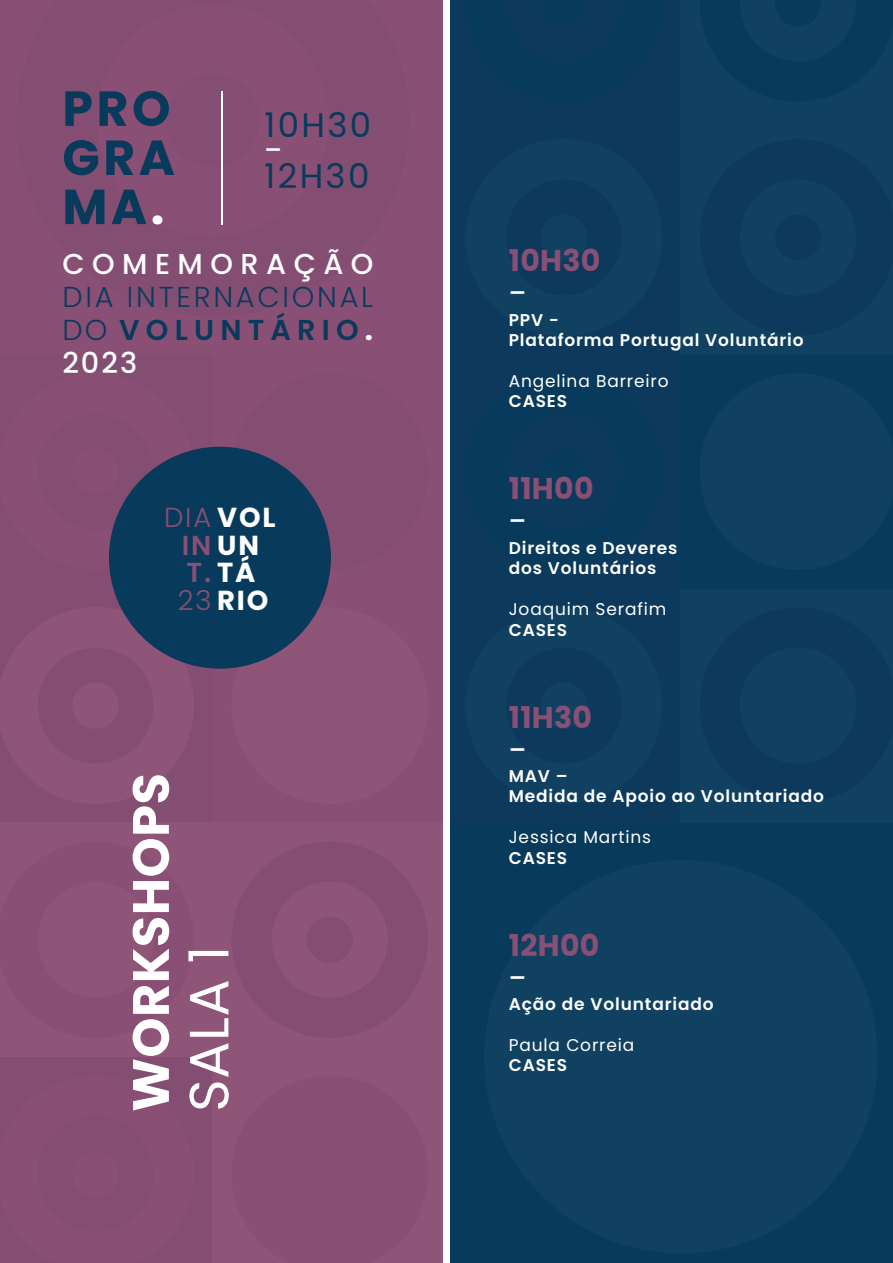
<style>
.page{position:relative;width:893px;height:1263px;background:#fff}
.page>*{position:absolute;margin:0;border:0;box-sizing:border-box;transform-origin:0 0}
.t1{font:55.35px "Poppins";color:#fff}
.t2{font:700 51px "Poppins";letter-spacing:.01em;color:#fff}
.t3{font:34.05px "Poppins";letter-spacing:.07em;color:#083a5b}
.t4{font:34.05px "Poppins";color:#fff}
.t5{font:700 30px "Poppins";letter-spacing:.01em;color:#8a4f74}
.t6{font:300 28.8px/33.2px "Poppins";letter-spacing:.095em;color:#083a5b;text-align:justify}
.t7{font:500 28.8px "Poppins";letter-spacing:.26em;color:#fff}
.t8{font:700 27.45px/27.5px "Poppins";color:#fff;text-align:center}
.t9{font:600 16.95px/20.4px "Poppins";letter-spacing:.05em;color:#fff}
.t10{font:16.95px "Poppins";letter-spacing:.05em;color:#fff}
.s1{font-weight:600}
.s2{font-weight:700;color:#fff}
.s3{font-weight:500;color:#fff}
.s4{font-weight:300;color:#8a4f74}
.s5{font-weight:600;color:#8a4f74}
</style>
<div class="page">
<div style="left:0;top:1057px;width:213px;height:206px;background:#844e73"></div>
<div style="left:72px;top:1150px;width:47px;height:47px;background:#8b5076;border-radius:50%"></div>
<div style="left:213px;top:1057px;width:234px;height:206px;background:#8a4f74"></div>
<div style="left:0;top:588px;width:213px;height:235px;background:#844e73"></div>
<div style="left:72px;top:682px;width:47px;height:47px;background:#8e5579;border-radius:50%"></div>
<div style="left:0;top:823px;width:213px;height:234px;background:#8e5579"></div>
<div style="left:213px;top:588px;width:234px;height:235px;background:#8b5076"></div>
<div style="left:231px;top:607px;width:197px;height:197px;background:#8e5579;border-radius:50%"></div>
<div style="left:213px;top:823px;width:234px;height:234px;background:#8e5579"></div>
<div style="left:307px;top:916px;width:46px;height:47px;background:#844e73;border-radius:50%"></div>
<div style="left:447px;top:588px;width:234px;height:235px;background:#0d3a5c"></div>
<div style="left:541px;top:682px;width:46px;height:47px;background:#114161;border-radius:50%"></div>
<div style="left:0;top:354px;width:213px;height:234px;background:#844e73"></div>
<div style="left:72px;top:448px;width:47px;height:47px;background:#8b5076;border-radius:50%"></div>
<div style="left:213px;top:354px;width:234px;height:234px;background:#8b5076"></div>
<div style="left:231px;top:373px;width:197px;height:197px;background:#844e73;border-radius:50%"></div>
<div style="left:447px;top:354px;width:234px;height:234px;background:#0d3a5c"></div>
<div style="left:541px;top:448px;width:46px;height:47px;background:#063a5b;border-radius:50%"></div>
<div style="left:447px;top:823px;width:446px;height:440px;background:#063a5b"></div>
<div style="left:484px;top:860px;width:393px;height:393px;background:#114161;border-radius:50%"></div>
<div style="left:681px;top:588px;width:212px;height:235px;background:#114161"></div>
<div style="left:681px;top:354px;width:212px;height:234px;background:#063a5b"></div>
<svg style="left:700px;top:374px;width:193px;height:195px"></svg>
<div style="left:447px;top:120px;width:234px;height:234px;background:#0d3a5c"></div>
<div style="left:541px;top:214px;width:46px;height:47px;background:#114161;border-radius:50%"></div>
<div style="left:0;top:0;width:447px;height:354px;background:#8b5076"></div>
<div style="left:166px;top:74px;width:93px;height:93px;background:#844e73;border-radius:50%"></div>
<div style="left:447px;top:0;width:234px;height:120px;background:#0d3a5c"></div>
<div style="left:681px;top:120px;width:212px;height:234px;background:#114161"></div>
<div style="left:775px;top:214px;width:46px;height:47px;background:#0d3a5c;border-radius:50%"></div>
<div style="left:681px;top:0;width:212px;height:120px;background:#114161"></div>
<div style="left:109px;top:447px;width:222px;height:222px;background:#083a5b;border-radius:50%"></div>
<div style="left:443px;top:0;width:7px;height:1263px;background:#fff"></div>
<svg style="left:65px;top:91px;width:27px;height:35px"></svg>
<svg style="left:99px;top:91px;width:28px;height:35px"></svg>
<svg style="left:134px;top:91px;width:35px;height:35px"></svg>
<svg style="left:64px;top:140px;width:34px;height:35px"></svg>
<svg style="left:106px;top:140px;width:27px;height:35px"></svg>
<svg style="left:139px;top:140px;width:35px;height:35px"></svg>
<svg style="left:65px;top:190px;width:39px;height:34px"></svg>
<svg style="left:112px;top:190px;width:34px;height:34px"></svg>
<svg style="left:152px;top:215px;width:10px;height:9px"></svg>
<hr style="left:221px;top:91px;width:2px;height:133px;background:#fff">
<h3 class="t3" style="left:264px;top:105px;width:108px">10H30</h3>
<h3 class="t4" style="left:264px;top:131px;width:20px">-</h3>
<h3 class="t3" style="left:264px;top:156px;width:106px">12H30</h3>
<h3 class="t7" style="left:62px;top:247px;width:313px">COMEMORAÇÃO</h3>
<h3 class="t6" style="left:62px;top:281px;width:313px">DIA INTERNACIONAL DO <span class="s1">VOLUNTÁRIO</span><span class="s2">.<br></span><span class="s3">2023</span></h3>
<h3 class="t8" style="left:164px;top:504px;width:113px"><span class="s4">DIA</span>VOL<br><span class="s5">IN</span>UN<br><span class="s5">T.</span>TÁ<br><span class="s4">23</span>RIO</h3>
<h2 class="t2" style="left:121px;top:1112px;width:340px;rotate:-90deg">WORKSHOPS</h2>
<h1 class="t1" style="left:177px;top:1112px;width:168px;rotate:-90deg">SALA 1</h1>
<h3 class="t5" style="left:509px;top:243px;width:93px">10H30</h3>
<h3 class="t4" style="left:509px;top:274px;width:20px">-</h3>
<p class="t9" style="left:509px;top:310px;width:296px">PPV -<br>Plataforma Portugal Voluntário</p>
<p class="t10" style="left:509px;top:371px;width:161px">Angelina Barreiro</p>
<p class="t9" style="left:509px;top:391px;width:60px">CASES</p>
<h3 class="t5" style="left:509px;top:471px;width:86px">11H00</h3>
<h3 class="t4" style="left:509px;top:502px;width:20px">-</h3>
<p class="t9" style="left:509px;top:538px;width:170px">Direitos e Deveres dos Voluntários</p>
<p class="t10" style="left:509px;top:599px;width:159px">Joaquim Serafim</p>
<p class="t9" style="left:509px;top:619px;width:60px">CASES</p>
<h3 class="t5" style="left:509px;top:700px;width:85px">11H30</h3>
<h3 class="t4" style="left:509px;top:730px;width:20px">-</h3>
<p class="t9" style="left:509px;top:766px;width:317px">MAV –<br>Medida de Apoio ao Voluntariado</p>
<p class="t10" style="left:509px;top:827px;width:144px">Jessica Martins</p>
<p class="t9" style="left:509px;top:848px;width:60px">CASES</p>
<h3 class="t5" style="left:509px;top:928px;width:92px">12H00</h3>
<h3 class="t4" style="left:509px;top:958px;width:20px">-</h3>
<p class="t9" style="left:509px;top:994px;width:206px">Ação de Voluntariado</p>
<p class="t10" style="left:509px;top:1035px;width:127px">Paula Correia</p>
<p class="t9" style="left:509px;top:1055px;width:60px">CASES</p>
</div>
